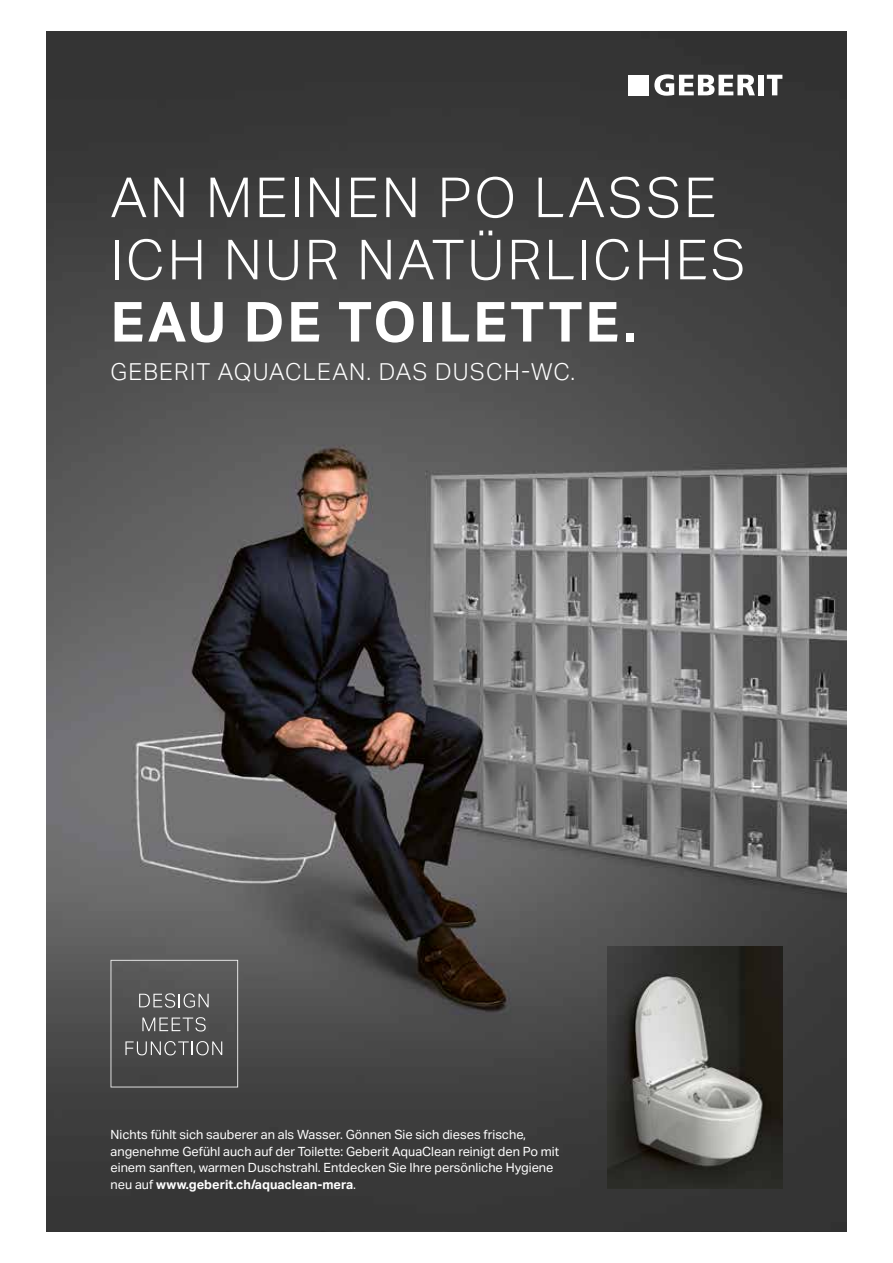
<style>
.page{position:relative;width:893px;height:1263px;background:#fff}
.page>*{position:absolute;margin:0;border:0;box-sizing:border-box;transform-origin:0 0}
.t1{font:300 55.35px/62.2px "Aktiv Grotesk Geberit";letter-spacing:.05em;color:#fff}
.t2{font:700 55.35px "Aktiv Grotesk Geberit";letter-spacing:.05em;color:#fff}
.t3{font:300 23.55px "Aktiv Grotesk Geberit";letter-spacing:.05em;color:#fff}
.t4{font:12.75px/16.5px "Aktiv Grotesk Geberit";color:#fff}
.s1{font-weight:700}
</style>
<div class="page">
<hr style="left:892px;top:0;width:1px;height:466px;background:#e6007d">
<img style="left:47px;top:32px;width:799px;height:1199px">
<svg style="left:654px;top:74px;width:101px;height:22px"></svg>
<div style="left:758px;top:75px;width:6px;height:20px;background:#fff"></div>
<svg style="left:767px;top:75px;width:15px;height:20px"></svg>
<div style="left:628px;top:75px;width:20px;height:20px;background:#fff"></div>
<svg style="left:111px;top:960px;width:127px;height:127px;background:#595959"></svg>
<img style="left:607px;top:946px;width:175px;height:242px">
<h1 class="t1" style="left:111px;top:166px;width:637px">AN MEINEN PO LASSE<br>ICH NUR NATÜRLICHES</h1>
<h1 class="t2" style="left:111px;top:288px;width:527px">EAU DE TOILETTE.</h1>
<h2 class="t3" style="left:111px;top:358px;width:466px">GEBERIT AQUACLEAN. DAS DUSCH-WC.</h2>
<p class="t4" style="left:111px;top:1126px;width:450px">Nichts fühlt sich sauberer an als Wasser. Gönnen Sie sich dieses frische, angenehme Gefühl auch auf der Toilette: Geberit AquaClean reinigt den Po mit einem sanften, warmen Duschstrahl. Entdecken Sie Ihre persönliche Hygiene neu auf <span class="s1">www.geberit.ch/aquaclean-mera</span>.</p>
</div>
